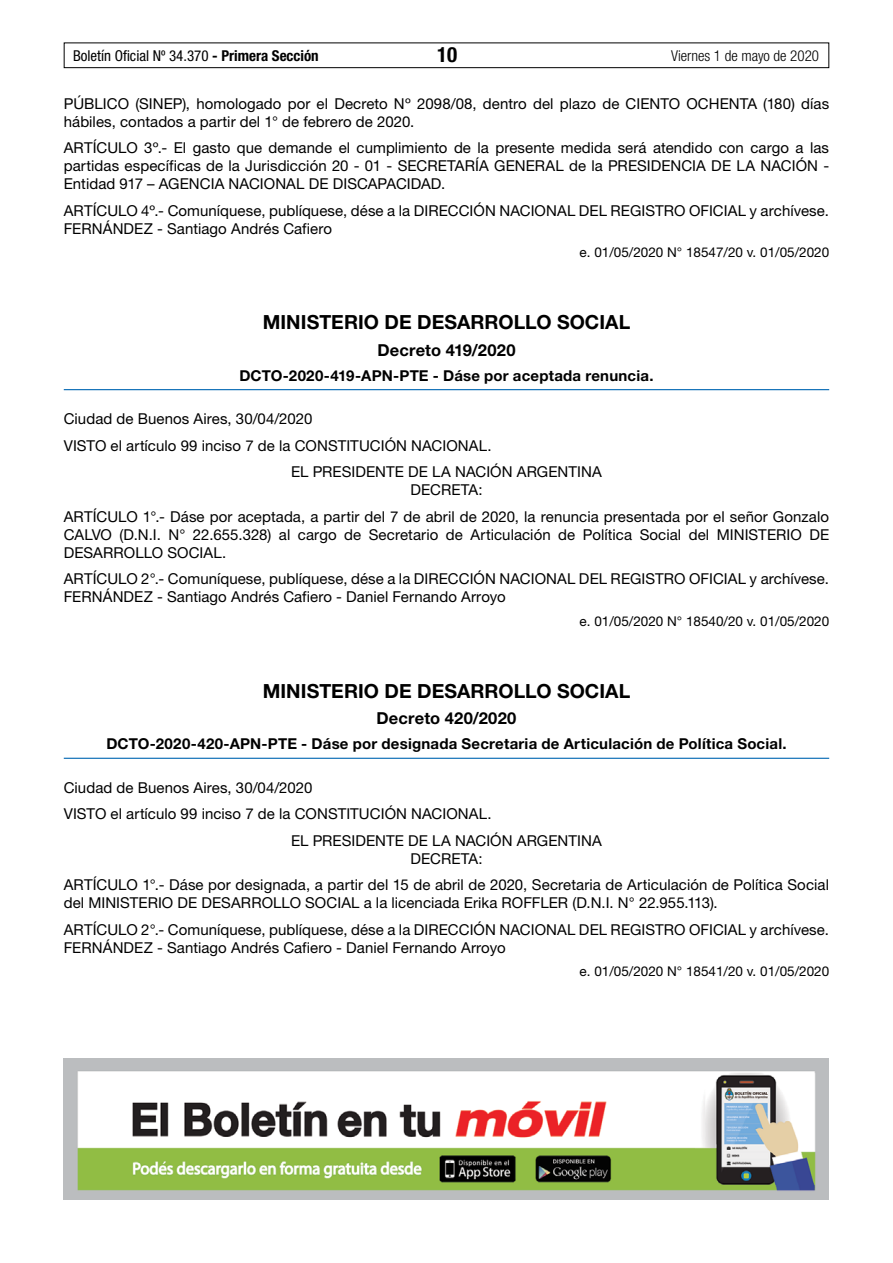
<style>
.page{position:relative;width:893px;height:1263px;background:#fff}
.page>*{position:absolute;margin:0;border:0;box-sizing:border-box;transform-origin:0 0}
.t1{font:700 condensed 21px "Helvetica Neue LT Std";color:#000}
.t2{font:700 19.5px "Helvetica Neue LT Std";letter-spacing:.005em;color:#000}
.t3{font:700 16.5px "Helvetica Neue LT Std";letter-spacing:.01em;color:#000}
.t4{font:15px/18px "Helvetica Neue LT Std";letter-spacing:.005em;color:#000}
.t5{font:700 15px "Helvetica Neue LT Std";letter-spacing:.015em;color:#000}
.t6{font:condensed 15px "Helvetica Neue LT Std";color:#000}
.t7{font:300 condensed 15px "Helvetica Neue LT Std";color:#000}
.t8{font:13.5px "Helvetica Neue LT Std";color:#000}
.s1{font-weight:700}
</style>
<div class="page">
<div style="left:64px;top:43px;width:765px;height:25px;border:1px solid #000"></div>
<hr style="left:64px;top:389px;width:765px;height:1px;background:#0066b3">
<hr style="left:64px;top:758px;width:765px;height:1px;background:#0066b3">
<img style="left:64px;top:1058px;width:765px;height:141px">
<p class="t6" style="left:73px;top:47px;width:247px">Boletín Oficial Nº 34.370 <span class="s1">- Primera Sección</span></p>
<h1 class="t1" style="left:437px;top:42px;width:22px">10</h1>
<p class="t7" style="left:671px;top:47px;width:149px">Viernes 1 de mayo de 2020</p>
<p class="t4" style="left:64px;top:94px;width:767px">PÚBLICO (SINEP), homologado por el Decreto Nº 2098/08, dentro del plazo de CIENTO OCHENTA (180) días hábiles, contados a partir del 1° de febrero de 2020.</p>
<p class="t4" style="left:64px;top:138px;width:767px;text-align:justify">ARTÍCULO 3º.- El gasto que demande el cumplimiento de la presente medida será atendido con cargo a las partidas específicas de la Jurisdicción 20 - 01 - SECRETARÍA GENERAL de la PRESIDENCIA DE LA NACIÓN - Entidad 917 – AGENCIA NACIONAL DE DISCAPACIDAD.</p>
<p class="t4" style="left:64px;top:201px;width:767px">ARTÍCULO 4º.- Comuníquese, publíquese, dése a la DIRECCIÓN NACIONAL DEL REGISTRO OFICIAL y archívese.<br>FERNÁNDEZ - Santiago Andrés Cafiero</p>
<p class="t8" style="left:580px;top:244px;width:251px">e. 01/05/2020 N° 18547/20 v. 01/05/2020</p>
<h2 class="t2" style="left:263px;top:310px;width:369px">MINISTERIO DE DESARROLLO SOCIAL</h2>
<p class="t3" style="left:377px;top:339px;width:140px">Decreto 419/2020</p>
<p class="t5" style="left:239px;top:366px;width:416px">DCTO-2020-419-APN-PTE - Dáse por aceptada renuncia.</p>
<p class="t4" style="left:64px;top:410px;width:250px">Ciudad de Buenos Aires, 30/04/2020</p>
<p class="t4" style="left:64px;top:436px;width:429px">VISTO el artículo 99 inciso 7 de la CONSTITUCIÓN NACIONAL.</p>
<p class="t4" style="left:291px;top:463px;width:312px">EL PRESIDENTE DE LA NACIÓN ARGENTINA</p>
<p class="t4" style="left:64px;top:476px;width:767px;line-height:26.5px;text-align:center">DECRETA:<br>ARTÍCULO 1°.- Dáse por aceptada, a partir del 7 de abril de 2020, la renuncia presentada por el señor Gonzalo</p>
<p class="t4" style="left:64px;top:525px;width:767px">CALVO (D.N.I. N° 22.655.328) al cargo de Secretario de Articulación de Política Social del MINISTERIO DE<br>DESARROLLO SOCIAL.</p>
<p class="t4" style="left:64px;top:570px;width:767px">ARTÍCULO 2°.- Comuníquese, publíquese, dése a la DIRECCIÓN NACIONAL DEL REGISTRO OFICIAL y archívese.<br>FERNÁNDEZ - Santiago Andrés Cafiero - Daniel Fernando Arroyo</p>
<p class="t8" style="left:580px;top:613px;width:251px">e. 01/05/2020 N° 18540/20 v. 01/05/2020</p>
<h2 class="t2" style="left:263px;top:679px;width:369px">MINISTERIO DE DESARROLLO SOCIAL</h2>
<p class="t3" style="left:376px;top:708px;width:141px">Decreto 420/2020</p>
<p class="t5" style="left:106px;top:734px;width:682px">DCTO-2020-420-APN-PTE - Dáse por designada Secretaria de Articulación de Política Social.</p>
<p class="t4" style="left:64px;top:778px;width:250px">Ciudad de Buenos Aires, 30/04/2020</p>
<p class="t4" style="left:64px;top:805px;width:429px">VISTO el artículo 99 inciso 7 de la CONSTITUCIÓN NACIONAL.</p>
<p class="t4" style="left:291px;top:831px;width:312px">EL PRESIDENTE DE LA NACIÓN ARGENTINA</p>
<p class="t4" style="left:64px;top:845px;width:767px;line-height:26.5px;text-align:center">DECRETA:<br>ARTÍCULO 1°.- Dáse por designada, a partir del 15 de abril de 2020, Secretaria de Articulación de Política Social</p>
<p class="t4" style="left:64px;top:889px;width:767px;line-height:26.5px">del MINISTERIO DE DESARROLLO SOCIAL a la licenciada Erika ROFFLER (D.N.I. N° 22.955.113).<br>ARTÍCULO 2°.- Comuníquese, publíquese, dése a la DIRECCIÓN NACIONAL DEL REGISTRO OFICIAL y archívese.</p>
<p class="t4" style="left:64px;top:938px;width:443px">FERNÁNDEZ - Santiago Andrés Cafiero - Daniel Fernando Arroyo</p>
<p class="t8" style="left:580px;top:963px;width:251px">e. 01/05/2020 N° 18541/20 v. 01/05/2020</p>
</div>
